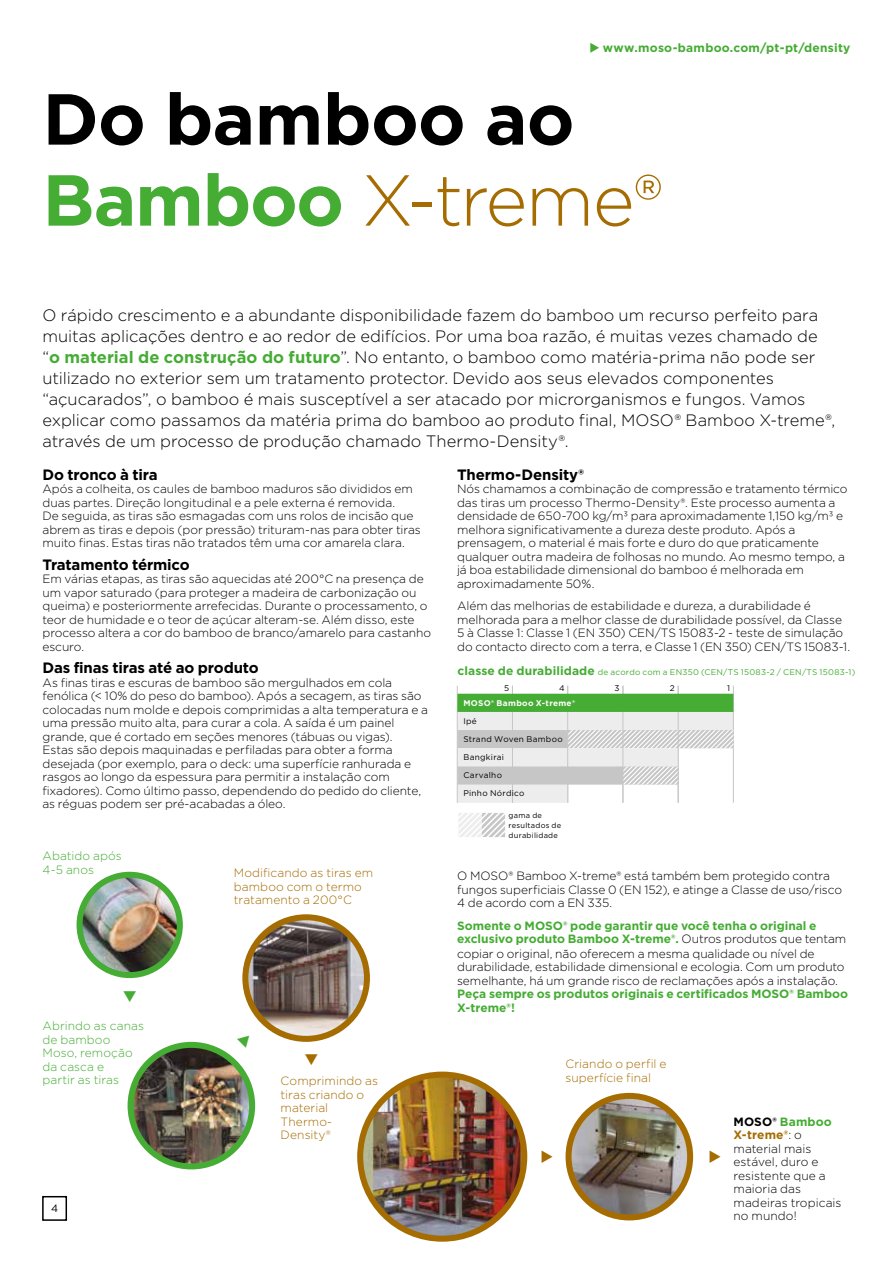
<style>
.page{position:relative;width:893px;height:1263px;background:#fff}
.page>*{position:absolute;margin:0;border:0;box-sizing:border-box;transform-origin:0 0}
.t1{font:700 72px/81px "Gotham";letter-spacing:-.01em;color:#000}
.t2{font:300 16.5px/21px "Gotham";color:#000}
.t3{font:700 15px "Gotham";letter-spacing:-.01em;color:#000}
.t4{font:300 12px/13.5px "Gotham";letter-spacing:-.005em;color:#000}
.t5{font:300 12px/13.5px "Gotham";letter-spacing:.005em;color:#a56c01}
.t6{font:300 12px/13.5px "Gotham";letter-spacing:.005em;color:#45ac34}
.t7{font:700 12px/13.5px "Gotham";color:#45ac34}
.t8{font:700 12px "Gotham";letter-spacing:.02em;color:#45ac34}
.t9{font:10.5px "Gotham";color:#000}
.t10{font:8.25px "Gotham";letter-spacing:.025em;color:#45ac34}
.t11{font:8.25px/17.9px "Gotham";letter-spacing:.035em;color:#000}
.t12{font:700 8.25px "Gotham";letter-spacing:.04em;color:#fff}
.t13{font:7.5px/9.8px "Gotham";letter-spacing:.035em;color:#000}
.s1{color:#45ac34}
.s2{font-weight:300;color:#a56c01}
.s3{font-weight:700;color:#45ac34}
.s4{font-weight:700;font-size:12px}
.s5{font-weight:700}
.s6{font-weight:700;color:#a56c01}
</style>
<div class="page">
<img style="left:245px;top:917px;width:122px;height:122px;border-radius:61px">
<div style="left:242px;top:914px;width:128px;height:128px;border:6px solid #a56c01;border-radius:50%"></div>
<img style="left:569px;top:1096px;width:121px;height:121px">
<div style="left:566px;top:1093px;width:127px;height:127px;border:6px solid #a56c01;border-radius:50%"></div>
<img style="left:131px;top:1045px;width:121px;height:121px">
<div style="left:128px;top:1042px;width:127px;height:127px;border:6px solid #45ac34;border-radius:50%"></div>
<img style="left:360px;top:1074px;width:164px;height:165px;border-radius:82px">
<div style="left:357px;top:1071px;width:170px;height:171px;border:6px solid #a56c01;border-radius:50%"></div>
<img style="left:80px;top:875px;width:100px;height:100px;border-radius:50px">
<div style="left:77px;top:872px;width:106px;height:106px;border:6px solid #45ac34;border-radius:50%"></div>
<svg style="left:458px;top:813px;width:47px;height:24px"></svg>
<div style="left:457px;top:784px;width:111px;height:19px;background:#ededed"></div>
<div style="left:457px;top:712px;width:276px;height:18px;background:#ededed"></div>
<div style="left:457px;top:730px;width:276px;height:18px;background:#c6c6c6"></div>
<div style="left:457px;top:748px;width:222px;height:18px;background:#ededed"></div>
<div style="left:457px;top:766px;width:222px;height:19px;background:#c6c6c6"></div>
<hr style="left:733px;top:686px;width:1px;height:117px;background:#c6c6c6">
<hr style="left:457px;top:686px;width:1px;height:117px;background:#c6c6c6">
<svg style="left:624px;top:766px;width:54px;height:18px"></svg>
<svg style="left:568px;top:730px;width:166px;height:18px"></svg>
<hr style="left:512px;top:686px;width:1px;height:117px;background:#c6c6c6">
<hr style="left:567px;top:686px;width:1px;height:117px;background:#c6c6c6">
<hr style="left:623px;top:686px;width:1px;height:117px;background:#c6c6c6">
<hr style="left:678px;top:686px;width:1px;height:117px;background:#c6c6c6">
<div style="left:457px;top:694px;width:276px;height:18px;background:#45ac34"></div>
<div style="left:42px;top:1196px;width:25px;height:25px;border:2px solid #000"></div>
<svg style="left:237px;top:1045px;width:15px;height:3px"></svg>
<p class="t8" style="left:589px;top:40px;width:263px">◆ www.moso-bamboo.com/pt-pt/density</p>
<h1 class="t1" style="left:43px;top:78px;width:622px">Do bamboo ao<br><span class="s1">Bamboo</span> <span class="s2">X-treme®</span></h1>
<p class="t2" style="left:43px;top:304px;width:794px">O rápido crescimento e a abundante disponibilidade fazem do bamboo um recurso perfeito para muitas aplicações dentro e ao redor de edifícios. Por uma boa razão, é muitas vezes chamado de “<span class="s3">o material de construção do futuro</span>”. No entanto, o bamboo como matéria-prima não pode ser utilizado no exterior sem um tratamento protector. Devido aos seus elevados componentes “açucarados”, o bamboo é mais susceptível a ser atacado por microrganismos e fungos. Vamos explicar como passamos da matéria prima do bamboo ao produto final, MOSO® Bamboo X-treme®, através de um processo de produção chamado Thermo-Density®.</p>
<p class="t3" style="left:43px;top:464px;width:117px">Do tronco à tira</p>
<p class="t4" style="left:43px;top:482px;width:380px">Após a colheita, os caules de bamboo maduros são divididos em duas partes. Direção longitudinal e a pele externa é removida.<br>De seguida, as tiras são esmagadas com uns rolos de incisão que abrem as tiras e depois (por pressão) trituram-nas para obter tiras muito finas. Estas tiras não tratados têm uma cor amarela clara.</p>
<p class="t3" style="left:43px;top:554px;width:149px">Tratamento térmico</p>
<p class="t4" style="left:43px;top:572px;width:390px">Em várias etapas, as tiras são aquecidas até 200°C na presença de um vapor saturado (para proteger a madeira de carbonização ou queima) e posteriormente arrefecidas. Durante o processamento, o teor de humidade e o teor de açúcar alteram-se. Além disso, este processo altera a cor do bamboo de branco/amarelo para castanho escuro.</p>
<p class="t3" style="left:43px;top:658px;width:218px">Das finas tiras até ao produto</p>
<p class="t4" style="left:43px;top:675px;width:387px">As finas tiras e escuras de bamboo são mergulhados em cola fenólica (&lt; 10% do peso do bamboo). Após a secagem, as tiras são colocadas num molde e depois comprimidas a alta temperatura e a uma pressão muito alta, para curar a cola. A saída é um painel grande, que é cortado em seções menores (tábuas ou vigas).<br>Estas são depois maquinadas e perfiladas para obter a forma desejada (por exemplo, para o deck: uma superfície ranhurada e rasgos ao longo da espessura para permitir a instalação com fixadores). Como último passo, dependendo do pedido do cliente, as réguas podem ser pré-acabadas a óleo.</p>
<p class="t6" style="left:43px;top:849px;width:81px">Abatido após<br>4-5 anos</p>
<p class="t6" style="left:43px;top:1019px;width:103px">Abrindo as canas de bamboo<br>Moso, remoção da casca e<br>partir as tiras</p>
<p class="t9" style="left:51px;top:1201px;width:9px">4</p>
<p class="t5" style="left:234px;top:866px;width:141px">Modificando as tiras em bamboo com o termo tratamento a 200°C</p>
<p class="t5" style="left:281px;top:1074px;width:99px">Comprimindo as tiras criando o material<br>Thermo-<br>Density®</p>
<p class="t3" style="left:457px;top:464px;width:128px">Thermo-Density®</p>
<p class="t4" style="left:457px;top:482px;width:392px">Nós chamamos a combinação de compressão e tratamento térmico das tiras um processo Thermo-Density®. Este processo aumenta a densidade de 650-700 kg/m3 para aproximadamente 1,150 kg/m3 e melhora significativamente a dureza deste produto. Após a prensagem, o material é mais forte e duro do que praticamente qualquer outra madeira de folhosas no mundo. Ao mesmo tempo, a já boa estabilidade dimensional do bamboo é melhorada em aproximadamente 50%.</p>
<p class="t4" style="left:457px;top:599px;width:395px">Além das melhorias de estabilidade e dureza, a durabilidade é melhorada para a melhor classe de durabilidade possível, da Classe 5 à Classe 1: Classe 1 (EN 350) CEN/TS 15083-2 - teste de simulação do contacto directo com a terra, e Classe 1 (EN 350) CEN/TS 15083-1.</p>
<p class="t10" style="left:458px;top:667px;width:399px"><span class="s4">classe de durabilidade</span> de acordo com a EN350 (CEN/TS 15083-2 / CEN/TS 15083-1)</p>
<p class="t11" style="left:504px;top:679px;width:7px">5</p>
<p class="t11" style="left:559px;top:679px;width:7px">4</p>
<p class="t11" style="left:615px;top:679px;width:7px">3</p>
<p class="t11" style="left:670px;top:679px;width:6px">2</p>
<p class="t11" style="left:727px;top:679px;width:4px">1</p>
<p class="t12" style="left:463px;top:698px;width:113px">MOSO® Bamboo X-treme®</p>
<p class="t11" style="left:463px;top:712px;width:101px">Ipé<br>Strand Woven Bamboo<br>Bangkirai<br>Carvalho<br>Pinho Nórdico</p>
<p class="t13" style="left:509px;top:810px;width:54px">gama de resultados de durabilidade</p>
<p class="t4" style="left:457px;top:869px;width:386px">O MOSO® Bamboo X-treme® está também bem protegido contra fungos superficiais Classe 0 (EN 152), e atinge a Classe de uso/risco<br>4 de acordo com a EN 335.</p>
<p class="t4" style="left:457px;top:918px;width:391px"><span class="s3">Somente o MOSO® pode garantir que você tenha o original e exclusivo produto Bamboo X-treme®.</span> Outros produtos que tentam copiar o original, não oferecem a mesma qualidade ou nível de durabilidade, estabilidade dimensional e ecologia. Com um produto semelhante, há um grande risco de reclamações após a instalação.</p>
<p class="t7" style="left:457px;top:987px;width:392px">Peça sempre os produtos originais e certificados MOSO® Bamboo<br>X-treme®!</p>
<p class="t5" style="left:566px;top:1057px;width:102px">Criando o perfil e superfície final</p>
<p class="t4" style="left:733px;top:1115px;width:109px"><span class="s5">MOSO®</span> <span class="s3">Bamboo<br></span><span class="s6">X-treme®</span>: o material mais estável, duro e resistente que a maioria das madeiras tropicais no mundo!</p>
</div>
